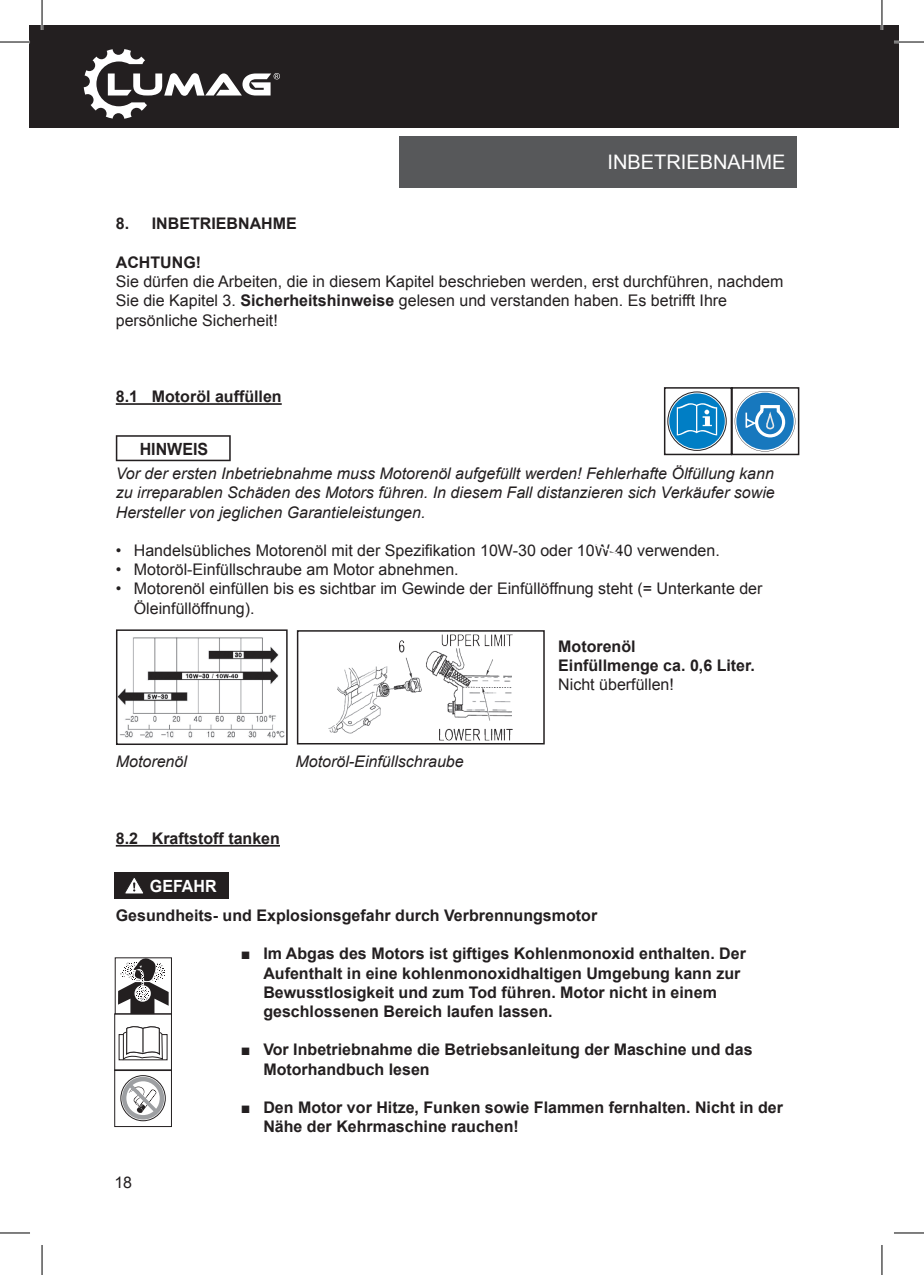
<style>
.page{position:relative;width:924px;height:1275px;background:#fff}
.page>*{position:absolute;margin:0;border:0;box-sizing:border-box;transform-origin:0 0}
.t1{font:20px "Arial";color:#fff}
.t2{font:700 16.8px "Arial";color:#231f20;scale:.95 1}
.t3{font:700 16.8px "Arial";color:#fff;scale:.95 1}
.t4{font:700 16px/19.2px "Arial";color:#231f20}
.t5{font:16px/19.2px "Arial";color:#231f20}
.t6{font:italic 16px/19.2px "Arial";color:#231f20;text-align:justify}
.s1{font-weight:700}
.s2{font-weight:400}
</style>
<div class="page">
<hr style="left:116px;top:403px;width:165px;height:2px;background:#231f20">
<hr style="left:116px;top:845px;width:164px;height:1px;background:#231f20">
<svg style="left:663px;top:387px;width:136px;height:69px"></svg>
<svg style="left:116px;top:435px;width:115px;height:26px"></svg>
<img style="left:119px;top:637px;width:165px;height:101px">
<div style="left:116px;top:629px;width:171px;height:116px;border:2px solid #231f20"></div>
<img style="left:328px;top:634px;width:185px;height:107px">
<div style="left:297px;top:630px;width:247px;height:114px;border:2px solid #231f20"></div>
<div style="left:114px;top:872px;width:115px;height:26px;background:#231f20"></div>
<svg style="left:125px;top:878px;width:18px;height:16px"></svg>
<svg style="left:118px;top:959px;width:50px;height:53px"></svg>
<div style="left:115px;top:957px;width:57px;height:57px;border:1px solid #231f20"></div>
<svg style="left:122px;top:1026px;width:41px;height:34px"></svg>
<div style="left:114px;top:1013px;width:58px;height:57px;border:1px solid #231f20"></div>
<div style="left:121px;top:1075px;width:44px;height:45px;border:1px solid #231f20;border-radius:50%"></div>
<svg style="left:122px;top:1076px;width:42px;height:43px"></svg>
<div style="left:114px;top:1069px;width:58px;height:57px;border:1px solid #231f20"></div>
<div style="left:399px;top:136px;width:397px;height:51px;background:#57585a"></div>
<div style="left:29px;top:25px;width:869px;height:103px;background:#231f20"></div>
<svg style="left:84px;top:49px;width:196px;height:70px"></svg>
<hr style="left:0;top:41px;width:30px;height:2px;background:#fff">
<hr style="left:893px;top:41px;width:30px;height:2px;background:#fff">
<hr style="left:41px;top:0;width:2px;height:30px;background:#fff">
<hr style="left:880px;top:0;width:2px;height:30px;background:#fff">
<hr style="left:0;top:42px;width:30px;height:1px;background:#000">
<hr style="left:893px;top:42px;width:30px;height:1px;background:#000">
<hr style="left:0;top:1232px;width:30px;height:1px;background:#000">
<hr style="left:893px;top:1232px;width:30px;height:1px;background:#000">
<hr style="left:42px;top:0;width:1px;height:30px;background:#000">
<hr style="left:42px;top:1245px;width:1px;height:30px;background:#000">
<hr style="left:881px;top:0;width:1px;height:30px;background:#000">
<hr style="left:881px;top:1245px;width:1px;height:30px;background:#000">
<p class="t1" style="left:607px;top:149px;width:179px">INBETRIEBNAHME</p>
<p class="t4" style="left:116px;top:215px;width:182px">8. INBETRIEBNAHME</p>
<p class="t4" style="left:116px;top:253px;width:87px">ACHTUNG!</p>
<p class="t5" style="left:116px;top:272px;width:668px">Sie dürfen die Arbeiten, die in diesem Kapitel beschrieben werden, erst durchführen, nachdem<br>Sie die Kapitel 3. <span class="s1">Sicherheitshinweise</span> gelesen und verstanden haben. Es betrifft Ihre persönliche Sicherheit!</p>
<p class="t4" style="left:116px;top:387px;width:167px">8.1 Motoröl auffüllen</p>
<p class="t2" style="left:140px;top:438px;width:74px">HINWEIS</p>
<p class="t6" style="left:116px;top:464px;width:660px">Vor der ersten Inbetriebnahme muss Motorenöl aufgefüllt werden! Fehlerhafte Ölfüllung kann zu irreparablen Schäden des Motors führen. In diesem Fall distanzieren sich Verkäufer sowie Hersteller von jeglichen Garantieleistungen.</p>
<p class="t5" style="left:116px;top:541px;width:605px">• Handelsübliches Motorenöl mit der Spezifikation 10W-30 oder 10W-40 verwenden.</p>
<p class="t5" style="left:116px;top:560px;width:344px">• Motoröl-Einfüllschraube am Motor abnehmen.</p>
<p class="t5" style="left:134px;top:579px;width:630px;text-indent:-18px">• Motorenöl einfüllen bis es sichtbar im Gewinde der Einfüllöffnung steht (= Unterkante der<br>Öleinfüllöffnung).</p>
<p class="t4" style="left:558px;top:637px;width:198px">Motorenöl<br>Einfüllmenge ca. 0,6 Liter.</p>
<p class="t5" style="left:558px;top:675px;width:117px">Nicht überfüllen!</p>
<p class="t6" style="left:116px;top:752px;width:73px">Motorenöl</p>
<p class="t6" style="left:295px;top:752px;width:170px">Motoröl-Einfüllschraube</p>
<p class="t4" style="left:116px;top:829px;width:166px">8.2 Kraftstoff tanken</p>
<p class="t3" style="left:150px;top:875px;width:72px">GEFAHR</p>
<p class="t4" style="left:116px;top:906px;width:482px">Gesundheits- und Explosionsgefahr durch Verbrennungsmotor</p>
<p class="t4" style="left:263px;top:944px;width:484px;text-indent:-23px"><span class="s2">■</span> Im Abgas des Motors ist giftiges Kohlenmonoxid enthalten. Der Aufenthalt in eine kohlenmonoxidhaltigen Umgebung kann zur Bewusstlosigkeit und zum Tod führen. Motor nicht in einem geschlossenen Bereich laufen lassen.</p>
<p class="t4" style="left:263px;top:1040px;width:490px;text-indent:-23px"><span class="s2">■</span> Vor Inbetriebnahme die Betriebsanleitung der Maschine und das<br>Motorhandbuch lesen</p>
<p class="t4" style="left:263px;top:1098px;width:521px;text-indent:-23px"><span class="s2">■</span> Den Motor vor Hitze, Funken sowie Flammen fernhalten. Nicht in der<br>Nähe der Kehrmaschine rauchen!</p>
<p class="t5" style="left:114px;top:1172px;width:19px">18</p>
</div>
